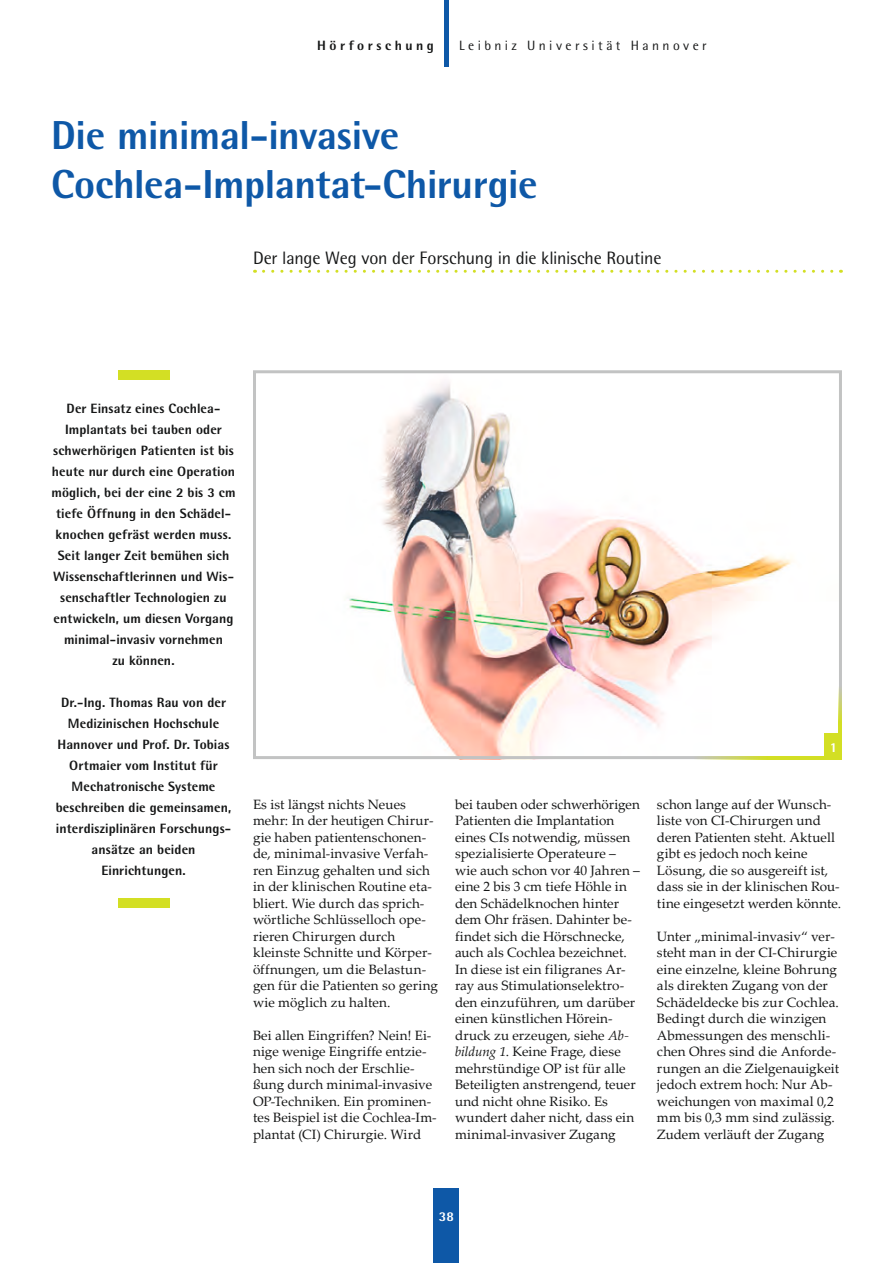
<style>
.page{position:relative;width:893px;height:1263px;background:#fff}
.page>*{position:absolute;margin:0;border:0;box-sizing:border-box;transform-origin:0 0}
.t1{font:800 40.5px/49.5px "Rotis Semi Sans";letter-spacing:-.015em;color:#0e58a7}
.t2{font:18px "Rotis Semi Sans";letter-spacing:-.01em;color:#151616}
.t3{font:13.5px/16.5px "Palatino Linotype";letter-spacing:.005em;color:#151616}
.t4{font:800 13.5px/21px "Rotis Semi Sans";letter-spacing:.005em;color:#151616;text-align:center}
.t5{font:13.5px "Rotis Semi Sans";letter-spacing:.255em;color:#151616}
.t6{font:800 13.5px "Rotis Semi Sans";letter-spacing:.26em;color:#151616}
.t7{font:800 13.5px "Rotis Semi Sans";color:#fff}
.s1{font-style:italic}
</style>
<div class="page">
<div style="left:444px;top:0;width:5px;height:66px;background:#0e58a7"></div>
<div style="left:434px;top:1188px;width:25px;height:75px;background:#0e58a7"></div>
<img style="left:349px;top:383px;width:476px;height:372px">
<div style="left:253px;top:370px;width:589px;height:389px;border:3px solid #c2c3c3"></div>
<hr style="left:839px;top:667px;width:3px;height:92px;background:#d3df24">
<hr style="left:657px;top:756px;width:185px;height:3px;background:#d3df24">
<div style="left:825px;top:733px;width:17px;height:26px;background:#d3df24"></div>
<svg style="left:264px;top:270px;width:577px;height:3px"></svg>
<div style="left:118px;top:370px;width:51px;height:10px;background:#d3df24"></div>
<div style="left:118px;top:898px;width:51px;height:10px;background:#d3df24"></div>
<p class="t6" style="left:317px;top:36px;width:118px">Hörforschung</p>
<p class="t5" style="left:459px;top:37px;width:249px">Leibniz Universität Hannover</p>
<p class="t1" style="left:51px;top:109px;width:488px">Die minimal-invasive<br>Cochlea-Implantat-Chirurgie</p>
<p class="t2" style="left:253px;top:247px;width:410px">Der lange Weg von der Forschung in die klinische Routine</p>
<p class="t4" style="left:51px;top:397px;width:186px">Der Einsatz eines Cochlea-<br>Implantats bei tauben oder schwerhörigen Patienten ist bis heute nur durch eine Operation möglich, bei der eine 2 bis 3 cm tiefe Öffnung in den Schädel&shy;knochen gefräst werden muss.<br>Seit langer Zeit bemühen sich<br>Wissenschaftlerinnen und Wis&shy;senschaftler Technologien zu entwickeln, um diesen Vorgang minimal-invasiv vornehmen<br>zu können.</p>
<p class="t4" style="left:56px;top:691px;width:177px">Dr.-Ing. Thomas Rau von der<br>Medizinischen Hochschule<br>Hannover und Prof. Dr. Tobias<br>Ortmaier vom Institut für<br>Mechatronische Systeme beschreiben die gemeinsamen, interdisziplinären Forschungs&shy;ansätze an beiden<br>Einrichtungen.</p>
<p class="t7" style="left:830px;top:738px;width:9px">1</p>
<p class="t3" style="left:253px;top:795px;width:186px">Es ist längst nichts Neues mehr: In der heutigen Chirur&shy;gie haben patientenschonen&shy;de, minimal-invasive Verfah&shy;ren Einzug gehalten und sich in der klinischen Routine eta&shy;bliert. Wie durch das sprich&shy;wörtliche Schlüsselloch ope&shy;rieren Chirurgen durch kleinste Schnitte und Körper&shy;öffnungen, um die Belastun&shy;gen für die Patienten so gering wie möglich zu halten.</p>
<p class="t3" style="left:253px;top:1026px;width:185px">Bei allen Eingriffen? Nein! Ei&shy;nige wenige Eingriffe entzie&shy;hen sich noch der Erschlie&shy;ßung durch minimal-invasive<br>OP-Techniken. Ein prominen&shy;tes Beispiel ist die Cochlea-Im&shy;plantat (CI) Chirurgie. Wird</p>
<p class="t3" style="left:455px;top:795px;width:186px">bei tauben oder schwerhörigen<br>Patienten die Implantation eines CIs notwendig, müssen spezialisierte Operateure – wie auch schon vor 40 Jahren – eine 2 bis 3 cm tiefe Höhle in den Schädelknochen hinter dem Ohr fräsen. Dahinter be&shy;findet sich die Hörschnecke, auch als Cochlea bezeichnet.<br>In diese ist ein filigranes Ar&shy;ray aus Stimulationselektro&shy;den einzuführen, um darüber einen künstlichen Hörein&shy;druck zu erzeugen, siehe <span class="s1">Ab&shy;bildung 1</span>. Keine Frage, diese mehrstündige OP ist für alle<br>Beteiligten anstrengend, teuer und nicht ohne Risiko. Es wundert daher nicht, dass ein minimal-invasiver Zugang</p>
<p class="t3" style="left:657px;top:795px;width:186px">schon lange auf der Wunsch&shy;liste von CI-Chirurgen und deren Patienten steht. Aktuell gibt es jedoch noch keine<br>Lösung, die so ausgereift ist, dass sie in der klinischen Rou&shy;tine eingesetzt werden könnte.</p>
<p class="t3" style="left:657px;top:927px;width:184px">Unter „minimal-invasiv“ ver&shy;steht man in der CI-Chirurgie eine einzelne, kleine Bohrung als direkten Zugang von der<br>Schädeldecke bis zur Cochlea.<br>Bedingt durch die winzigen<br>Abmessungen des menschli&shy;chen Ohres sind die Anforde&shy;rungen an die Zielgenauigkeit jedoch extrem hoch: Nur Ab&shy;weichungen von maximal 0,2 mm bis 0,3 mm sind zulässig.<br>Zudem verläuft der Zugang</p>
<p class="t7" style="left:439px;top:1208px;width:17px">38</p>
</div>
